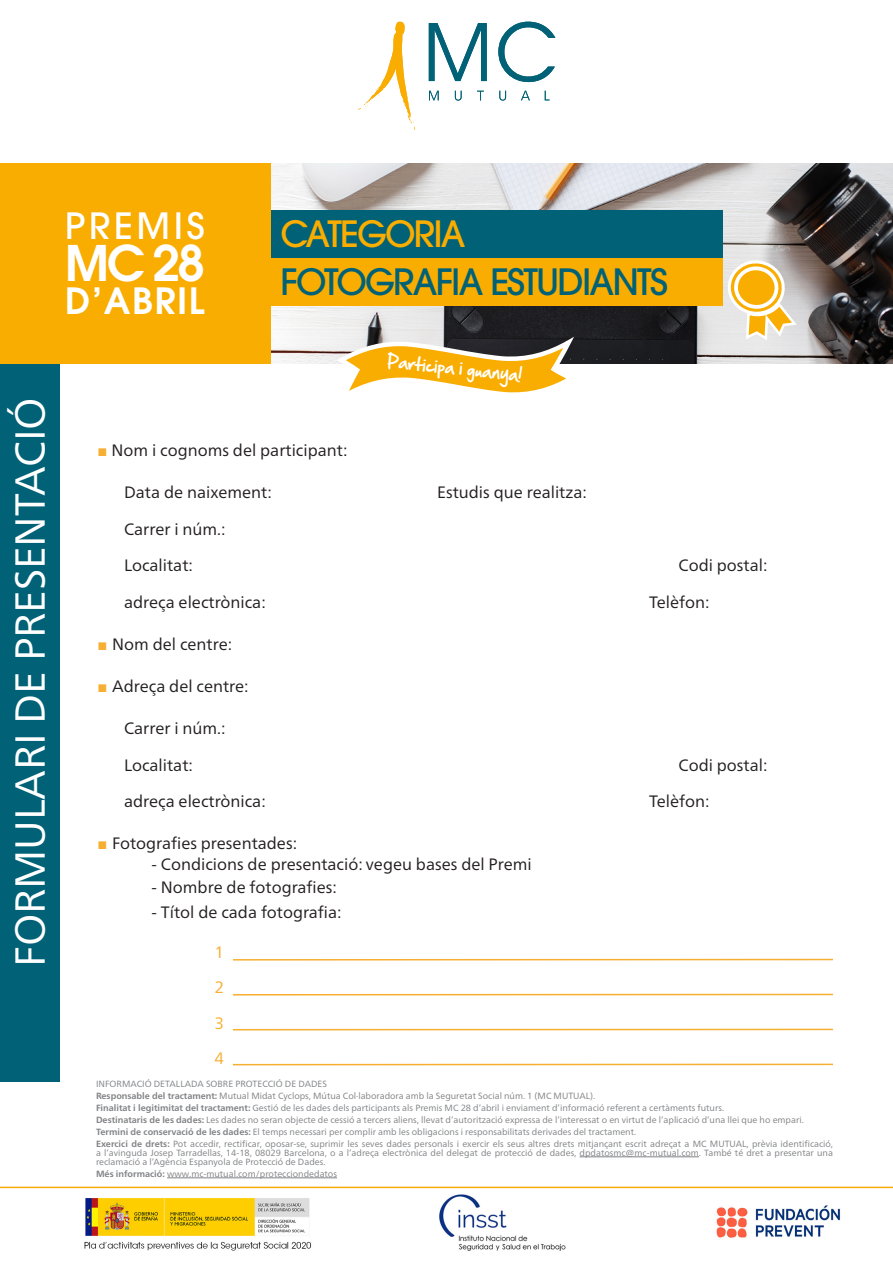
<style>
.page{position:relative;width:893px;height:1263px;background:#fff}
.page>*{position:absolute;margin:0;border:0;box-sizing:border-box;transform-origin:0 0}
.t1{font:600 48.75px "ITC Avant Garde Std";color:#fff}
.t2{font:42px "Frutiger Neue LT Pro";letter-spacing:-.005em;color:#fff}
.t3{font:500 36px "ITC Avant Garde Std";letter-spacing:-.05em;color:#016176}
.t4{font:500 36px "ITC Avant Garde Std";letter-spacing:-.05em;color:#f9ad00}
.t5{font:600 36px "ITC Avant Garde Std";letter-spacing:.045em;color:#fff}
.t6{font:500 36px "ITC Avant Garde Std";letter-spacing:.1em;color:#fff}
.t7{font:16.5px "Frutiger Neue LT Pro";color:#231f20}
.t8{font:16.5px "Frutiger Neue LT Pro";color:#f6af31}
.t9{font:15.75px "Hand Of Sean";color:#fff}
.t10{font:9px/12px "Frutiger Neue LT Pro";color:#808285}
.s1{font-family:"Arial";color:#f6af31}
.s2{font-weight:700}
</style>
<div class="page">
<hr style="left:580px;top:1156px;width:119px;height:1px;background:#808285">
<hr style="left:167px;top:1177px;width:170px;height:1px;background:#808285">
<div style="left:0;top:169px;width:59px;height:913px;background:#016176"></div>
<img style="left:270px;top:164px;width:623px;height:200px">
<div style="left:270px;top:258px;width:452px;height:48px;background:#f9ad00"></div>
<div style="left:270px;top:210px;width:452px;height:48px;background:#016176"></div>
<div style="left:0;top:163px;width:270px;height:201px;background:#f9ad00"></div>
<svg style="left:332px;top:336px;width:250px;height:57px"></svg>
<svg style="left:358px;top:22px;width:58px;height:108px"></svg>
<svg style="left:498px;top:22px;width:57px;height:60px"></svg>
<svg style="left:455px;top:91px;width:7px;height:10px"></svg>
<svg style="left:477px;top:91px;width:7px;height:9px"></svg>
<svg style="left:499px;top:91px;width:7px;height:10px"></svg>
<svg style="left:521px;top:91px;width:9px;height:9px"></svg>
<svg style="left:545px;top:91px;width:5px;height:9px"></svg>
<svg style="left:429px;top:23px;width:58px;height:58px"></svg>
<svg style="left:429px;top:91px;width:10px;height:9px"></svg>
<svg style="left:726px;top:259px;width:73px;height:84px"></svg>
<hr style="left:0;top:1187px;width:893px;height:1px;background:#f9ad00">
<hr style="left:233px;top:959px;width:600px;height:1px;background:#f6af31">
<hr style="left:233px;top:994px;width:600px;height:1px;background:#f6af31">
<hr style="left:233px;top:1029px;width:600px;height:1px;background:#f6af31">
<hr style="left:233px;top:1064px;width:600px;height:1px;background:#f6af31">
<img style="left:85px;top:1194px;width:756px;height:57px">
<h2 class="t2" style="left:5px;top:967px;width:571px;rotate:-90deg">FORMULARI DE PRESENTACIÓ</h2>
<h3 class="t6" style="left:65px;top:203px;width:141px">PREMIS</h3>
<h3 class="t4" style="left:280px;top:211px;width:187px">CATEGORIA</h3>
<h1 class="t1" style="left:65px;top:231px;width:141px">MC 28</h1>
<h3 class="t5" style="left:65px;top:278px;width:141px">D’ABRIL</h3>
<h3 class="t3" style="left:280px;top:259px;width:389px">FOTOGRAFIA ESTUDIANTS</h3>
<h3 class="t9" style="left:388px;top:346px;width:137px;rotate:6deg">Participa i guanya!</h3>
<p class="t7" style="left:98px;top:441px;width:251px"><span class="s1">■</span> Nom i cognoms del participant:</p>
<p class="t7" style="left:124px;top:483px;width:149px">Data de naixement:</p>
<p class="t7" style="left:437px;top:483px;width:151px">Estudis que realitza:</p>
<p class="t7" style="left:124px;top:519px;width:103px">Carrer i núm.:</p>
<p class="t7" style="left:124px;top:556px;width:70px">Localitat:</p>
<p class="t7" style="left:679px;top:556px;width:91px">Codi postal:</p>
<p class="t7" style="left:124px;top:592px;width:143px">adreça electrònica:</p>
<p class="t7" style="left:649px;top:592px;width:62px">Telèfon:</p>
<p class="t7" style="left:98px;top:634px;width:136px"><span class="s1">■</span> Nom del centre:</p>
<p class="t7" style="left:98px;top:676px;width:153px"><span class="s1">■</span> Adreça del centre:</p>
<p class="t7" style="left:124px;top:718px;width:103px">Carrer i núm.:</p>
<p class="t7" style="left:124px;top:755px;width:70px">Localitat:</p>
<p class="t7" style="left:679px;top:755px;width:91px">Codi postal:</p>
<p class="t7" style="left:124px;top:791px;width:143px">adreça electrònica:</p>
<p class="t7" style="left:649px;top:791px;width:62px">Telèfon:</p>
<p class="t7" style="left:98px;top:833px;width:201px"><span class="s1">■</span> Fotografies presentades:</p>
<p class="t7" style="left:152px;top:854px;width:382px">- Condicions de presentació: vegeu bases del Premi</p>
<p class="t7" style="left:152px;top:877px;width:187px">- Nombre de fotografies:</p>
<p class="t7" style="left:152px;top:902px;width:192px">- Títol de cada fotografia:</p>
<p class="t8" style="left:215px;top:942px;width:11px">1</p>
<p class="t8" style="left:215px;top:977px;width:11px">2</p>
<p class="t8" style="left:215px;top:1013px;width:11px">3</p>
<p class="t8" style="left:215px;top:1048px;width:11px">4</p>
<p class="t10" style="left:96px;top:1078px;width:738px">INFORMACIÓ DETALLADA SOBRE PROTECCIÓ DE DADES<br><span class="s2">Responsable del tractament:</span> Mutual Midat Cyclops, Mútua Col·laboradora amb la Seguretat Social núm. 1 (MC MUTUAL).<br><span class="s2">Finalitat i legitimitat del tractament:</span> Gestió de les dades dels participants als Premis MC 28 d’abril i enviament d’informació referent a certàments futurs.<br><span class="s2">Destinataris de les dades:</span> Les dades no seran objecte de cessió a tercers aliens, llevat d’autorització expressa de l’interessat o en virtut de l’aplicació d’una llei que ho empari.<br><span class="s2">Termini de conservació de les dades:</span> El temps necessari per complir amb les obligacions i responsabilitats derivades del tractament.<br><span class="s2">Exercici de drets:</span> Pot accedir, rectificar, oposar-se, suprimir les seves dades personals i exercir els seus altres drets mitjançant escrit adreçat a MC MUTUAL, prèvia identificació,</p>
<p class="t10" style="left:96px;top:1148px;width:738px;line-height:9px">a l’avinguda Josep Tarradellas, 14-18, 08029 Barcelona, o a l’adreça electrònica del delegat de protecció de dades, dpdatosmc@mc-mutual.com. També té dret a presentar una reclamació a l’Agència Espanyola de Protecció de Dades.</p>
<p class="t10" style="left:96px;top:1168px;width:243px"><span class="s2">Més informació:</span> www.mc-mutual.com/protecciondedatos</p>
</div>
